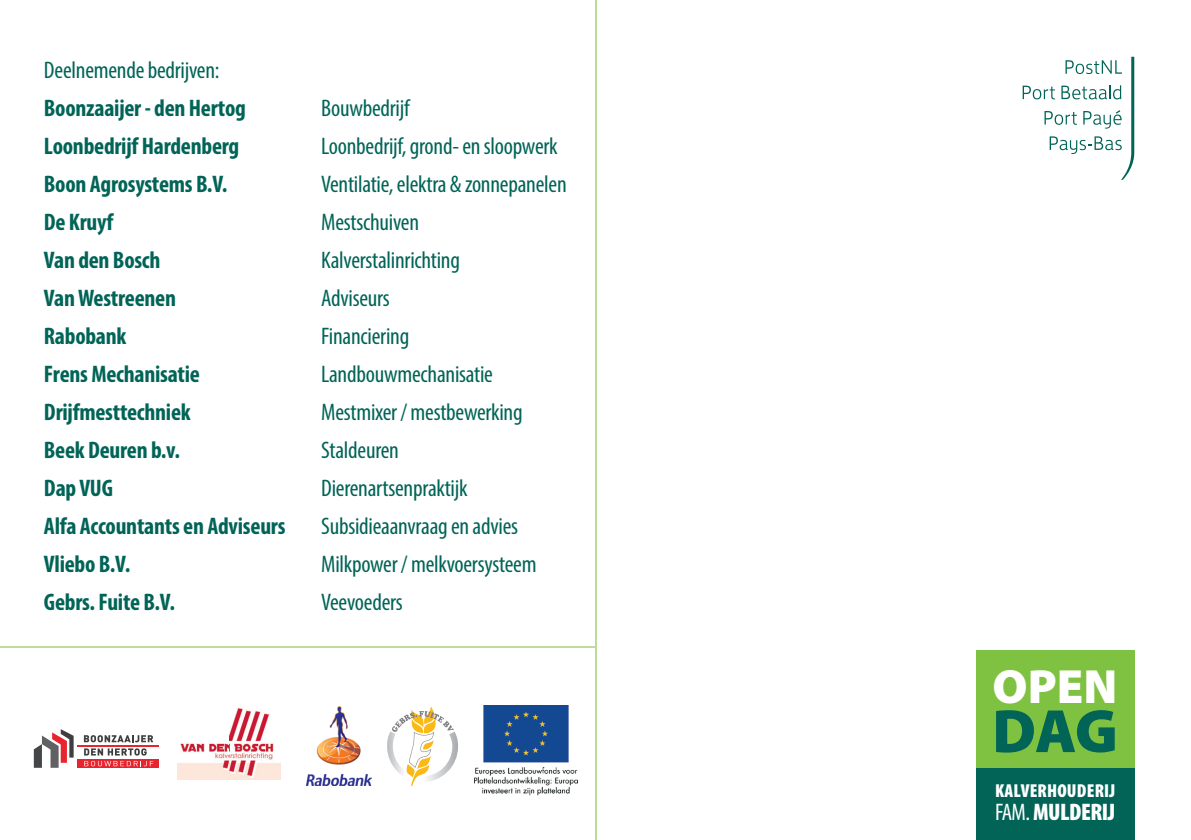
<style>
.page{position:relative;width:1191px;height:840px;background:#fff}
.page>*{position:absolute;margin:0;border:0;box-sizing:border-box;transform-origin:0 0}
.t1{font:900 61.6px "Myriad Pro";color:#016457}
.t2{font:900 48.2px "Myriad Pro";color:#fff}
.t3{font:condensed 24px/38px "Myriad Pro";letter-spacing:-.01em;color:#016457}
.t4{font:700 condensed 24px/38px "Myriad Pro";letter-spacing:-.01em;color:#016457}
.t5{font:900 condensed 24px "Myriad Pro";letter-spacing:-.02em;color:#fff}
.t6{font:900 condensed 18.8px "Myriad Pro";letter-spacing:.01em;color:#fff}
.s1{font-weight:400}
</style>
<div class="page">
<hr style="left:595px;top:0;width:2px;height:839px;background:#bddc9b">
<svg style="left:1022px;top:57px;width:112px;height:123px"></svg>
<hr style="left:0;top:646px;width:595px;height:1px;background:#bddc9b">
<svg style="left:387px;top:706px;width:71px;height:79px"></svg>
<svg style="left:34px;top:729px;width:40px;height:38px"></svg>
<svg style="left:84px;top:735px;width:69px;height:7px"></svg>
<hr style="left:77px;top:744px;width:82px;height:1px;background:#e8242e">
<svg style="left:77px;top:759px;width:82px;height:8px"></svg>
<svg style="left:84px;top:748px;width:69px;height:17px"></svg>
<div style="left:975px;top:649px;width:159px;height:119px;background:#7fc241"></div>
<div style="left:975px;top:768px;width:159px;height:71px;background:#016457"></div>
<img style="left:474px;top:705px;width:104px;height:91px">
<img style="left:177px;top:708px;width:104px;height:71px">
<img style="left:306px;top:706px;width:66px;height:79px">
<p class="t3" style="left:44px;top:50px;width:177px">Deelnemende bedrijven:</p>
<p class="t4" style="left:44px;top:88px;width:243px">Boonzaaijer - den Hertog<br>Loonbedrijf Hardenberg<br>Boon Agrosystems B.V.<br>De Kruyf<br>Van den Bosch<br>Van Westreenen<br>Rabobank<br>Frens Mechanisatie<br>Drijfmesttechniek<br>Beek Deuren b.v.<br>Dap VUG<br>Alfa Accountants en Adviseurs<br>Vliebo B.V.<br>Gebrs. Fuite B.V.</p>
<p class="t3" style="left:321px;top:88px;width:247px">Bouwbedrijf<br>Loonbedrijf, grond- en sloopwerk<br>Ventilatie, elektra &amp; zonnepanelen<br>Mestschuiven<br>Kalverstalinrichting<br>Adviseurs<br>Financiering<br>Landbouwmechanisatie<br>Mestmixer / mestbewerking<br>Staldeuren<br>Dierenartsenpraktijk<br>Subsidieaanvraag en advies<br>Milkpower / melkvoersysteem<br>Veevoeders</p>
<h2 class="t2" style="left:992px;top:653px;width:126px">OPEN</h2>
<h1 class="t1" style="left:992px;top:689px;width:127px">DAG</h1>
<p class="t6" style="left:995px;top:777px;width:122px">KALVERHOUDERIJ</p>
<p class="t5" style="left:995px;top:795px;width:122px"><span class="s1">FAM.</span> MULDERIJ</p>
</div>
